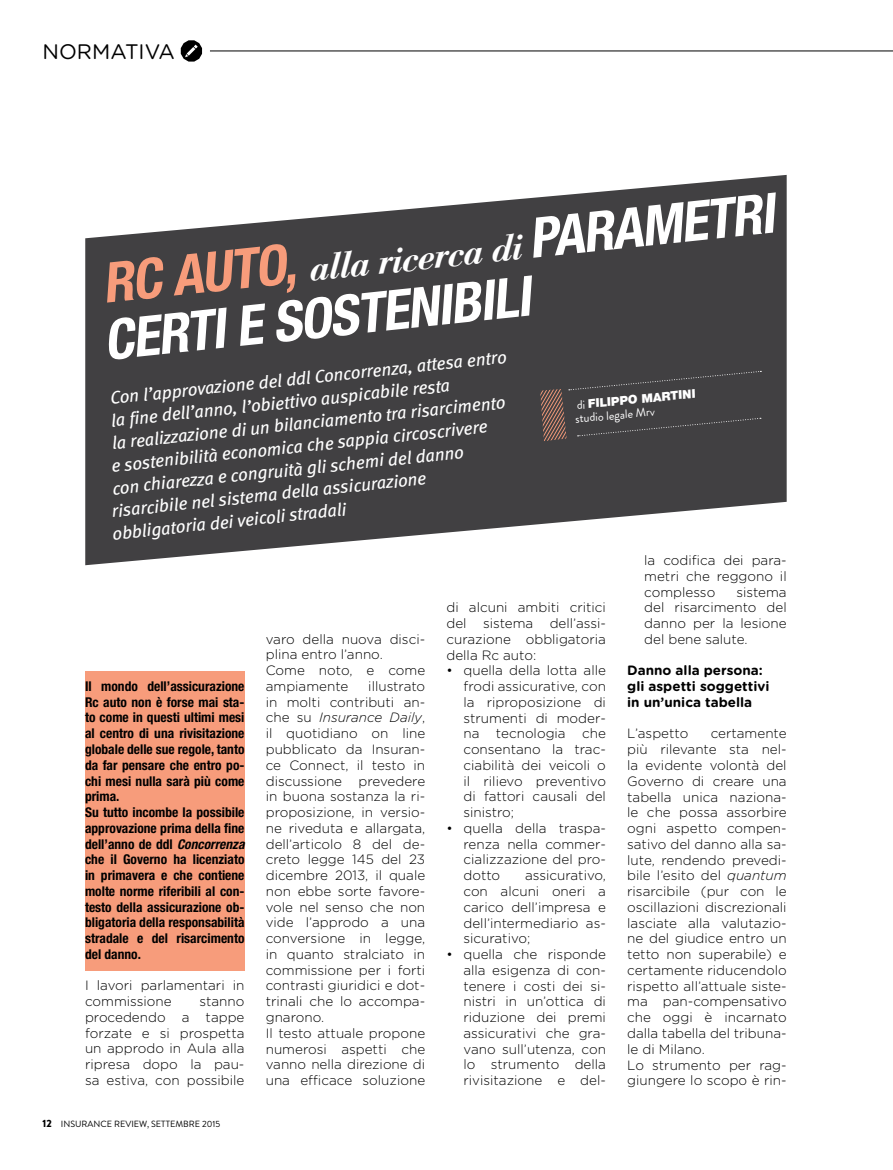
<style>
.page{position:relative;width:893px;height:1170px;background:#fff}
.page>*{position:absolute;margin:0;border:0;box-sizing:border-box;transform-origin:0 0}
.t1{font:italic 700 condensed 55.5px "Helvetica Neue LT Std";color:#fff}
.t2{font:italic 500 36.3px "Bodoni BE";color:#fff}
.t3{font:21px "Gotham Rounded";color:#000}
.t4{font:italic 18px "Meta";color:#fff}
.t5{font:300 13.5px/15.8px "Gotham Rounded";color:#000;text-align:justify}
.t6{font:700 condensed 13.5px/15.8px "Helvetica Neue LT Std";color:#000}
.t7{font:700 13.5px/15.8px "Gotham Rounded";color:#000}
.t8{font:900 12.15px "Helvetica Neue LT Std";color:#fff}
.t9{font:12.15px "Brandon Grotesque";color:#fff}
.t10{font:9px "Brandon Grotesque";color:#000}
.s1{font-family:"Helvetica Neue LT Std";font-weight:700;font-stretch:condensed;font-size:55.5px;color:#f79c7b}
.s2{font-family:"Helvetica Neue LT Std";font-weight:700;font-stretch:condensed;font-size:55.5px}
.s3{font-family:"Brandon Grotesque";font-weight:400}
.s4{font-style:italic}
.s5{font-weight:900;font-size:10.5px}
</style>
<div class="page">
<svg style="left:85px;top:174px;width:702px;height:392px;fill:#414042"></svg>
<svg style="left:540px;top:371px;width:221px;height:70px;background:#464344"></svg>
<div style="left:85px;top:671px;width:159px;height:299px;background:#f79c7b"></div>
<svg style="left:181px;top:40px;width:21px;height:22px"></svg>
<hr style="left:210px;top:51px;width:683px;height:1px;background:#000">
<h3 class="t3" style="left:43px;top:37px;width:134px">NORMATIVA</h3>
<h2 class="t2" style="left:101px;top:269px;width:677px;rotate:-6deg"><span class="s1">RC AUTO,</span> alla ricerca di <span class="s2">PARAMETRI</span></h2>
<h1 class="t1" style="left:100px;top:307px;width:430px;rotate:-6deg">CERTI E SOSTENIBILI</h1>
<h3 class="t4" style="left:109px;top:387px;width:400px;rotate:-6deg">Con l’approvazione del ddl Concorrenza, attesa entro</h3>
<h3 class="t4" style="left:110px;top:410px;width:342px;rotate:-6deg">la fine dell’anno, l’obiettivo auspicabile resta</h3>
<p class="t8" style="left:576px;top:397px;width:121px;rotate:-5deg"><span class="s3">di</span> FILIPPO MARTINI</p>
<p class="t9" style="left:574px;top:410px;width:82px;rotate:-5deg">studio legale Mrv</p>
<h3 class="t4" style="left:111px;top:432px;width:397px;rotate:-6deg">la realizzazione di un bilanciamento tra risarcimento</h3>
<h3 class="t4" style="left:110px;top:455px;width:379px;rotate:-6deg">e sostenibilità economica che sappia circoscrivere</h3>
<h3 class="t4" style="left:111px;top:478px;width:355px;rotate:-6deg">con chiarezza e congruità gli schemi del danno</h3>
<h3 class="t4" style="left:111px;top:500px;width:318px;rotate:-6deg">risarcibile nel sistema della assicurazione</h3>
<h3 class="t4" style="left:112px;top:523px;width:236px;rotate:-6deg">obbligatoria dei veicoli stradali</h3>
<p class="t6" style="left:85px;top:678px;width:161px">Il mondo dell’assicurazione<br>Rc auto non è forse mai sta&shy;to come in questi ultimi mesi al centro di una rivisitazione globale delle sue regole, tanto da far pensare che entro po&shy;chi mesi nulla sarà più come prima.<br>Su tutto incombe la possibile approvazione prima della fine dell’anno de ddl <span class="s4">Concorrenza </span>che il Governo ha licenziato in primavera e che contiene molte norme riferibili al con&shy;testo della assicurazione ob&shy;bligatoria della responsabilità stradale e del risarcimento del danno.</p>
<p class="t5" style="left:85px;top:977px;width:161px">I lavori parlamentari in commissione</p>
<p class="t5" style="left:85px;top:992px;width:161px;text-indent:115px">stanno procedendo a tappe forzate e si prospetta un approdo in Aula alla ripresa dopo la pau&shy;sa estiva, con possibile</p>
<p class="t10" style="left:43px;top:1117px;width:179px"><span class="s5">12</span> INSURANCE REVIEW, SETTEMBRE 2015</p>
<p class="t5" style="left:266px;top:630px;width:161px;text-align:left">varo della nuova disci&shy;plina entro l’anno.<br>Come noto, e come ampiamente</p>
<p class="t5" style="left:266px;top:677px;width:161px;text-align:left;text-indent:103px">illustrato in molti contributi an&shy;che su <span class="s4">Insurance Daily</span>, il quotidiano on line pubblicato da Insuran&shy;ce Connect, il testo in discussione prevedere in buona sostanza la ri&shy;proposizione, in versio&shy;ne riveduta e allargata, dell’articolo 8 del de&shy;creto legge 145 del 23 dicembre 2013, il quale non ebbe sorte favore&shy;vole nel senso che non vide l’approdo a una conversione in legge, in quanto stralciato in commissione per i forti contrasti giuridici e dot&shy;trinali che lo accompa&shy;gnarono.<br>Il testo attuale propone numerosi aspetti che vanno nella direzione di una efficace soluzione</p>
<p class="t5" style="left:446px;top:599px;width:161px">di alcuni ambiti critici del sistema dell’assi&shy;curazione obbligatoria della Rc auto:</p>
<p class="t5" style="left:463px;top:662px;width:144px;text-indent:-17px">• quella della lotta alle frodi assicurative, con la riproposizione di strumenti di moder&shy;na tecnologia che consentano la trac&shy;ciabilità dei veicoli o il rilievo preventivo di fattori causali del sinistro;</p>
<p class="t5" style="left:463px;top:819px;width:144px;text-indent:-17px">• quella della traspa&shy;renza nella commer&shy;cializzazione del pro&shy;dotto</p>
<p class="t5" style="left:463px;top:866px;width:144px;text-indent:62px">assicurativo, con alcuni oneri a carico dell’impresa e dell’intermediario as&shy;sicurativo;</p>
<p class="t5" style="left:463px;top:945px;width:144px;text-indent:-17px">• quella che risponde alla esigenza di con&shy;tenere i costi dei si&shy;nistri in un’ottica di riduzione dei premi assicurativi che gra&shy;vano sull’utenza, con lo strumento della rivisitazione e del-</p>
<p class="t5" style="left:644px;top:552px;width:144px">la codifica dei para&shy;metri che reggono il complesso</p>
<p class="t5" style="left:644px;top:583px;width:144px;text-indent:92px">sistema del risarcimento del danno per la lesione del bene salute.</p>
<p class="t7" style="left:627px;top:662px;width:144px">Danno alla persona: gli aspetti soggettivi in un’unica tabella</p>
<p class="t5" style="left:627px;top:725px;width:63px">L’aspetto</p>
<p class="t5" style="left:627px;top:725px;width:161px;text-align:left;text-indent:83px">certamente più rilevante sta nel&shy;la evidente volontà del<br>Governo di creare una tabella unica naziona&shy;le che possa assorbire ogni aspetto compen&shy;sativo del danno alla sa&shy;lute, rendendo prevedi&shy;bile l’esito del <span class="s4">quantum </span>risarcibile (pur con le oscillazioni discrezionali lasciate alla valutazio&shy;ne del giudice entro un tetto non superabile) e certamente riducendolo rispetto all’attuale siste&shy;ma pan-compensativo che oggi è incarnato dalla tabella del tribuna&shy;le di Milano.<br>Lo strumento per rag&shy;giungere lo scopo è rin-</p>
</div>
